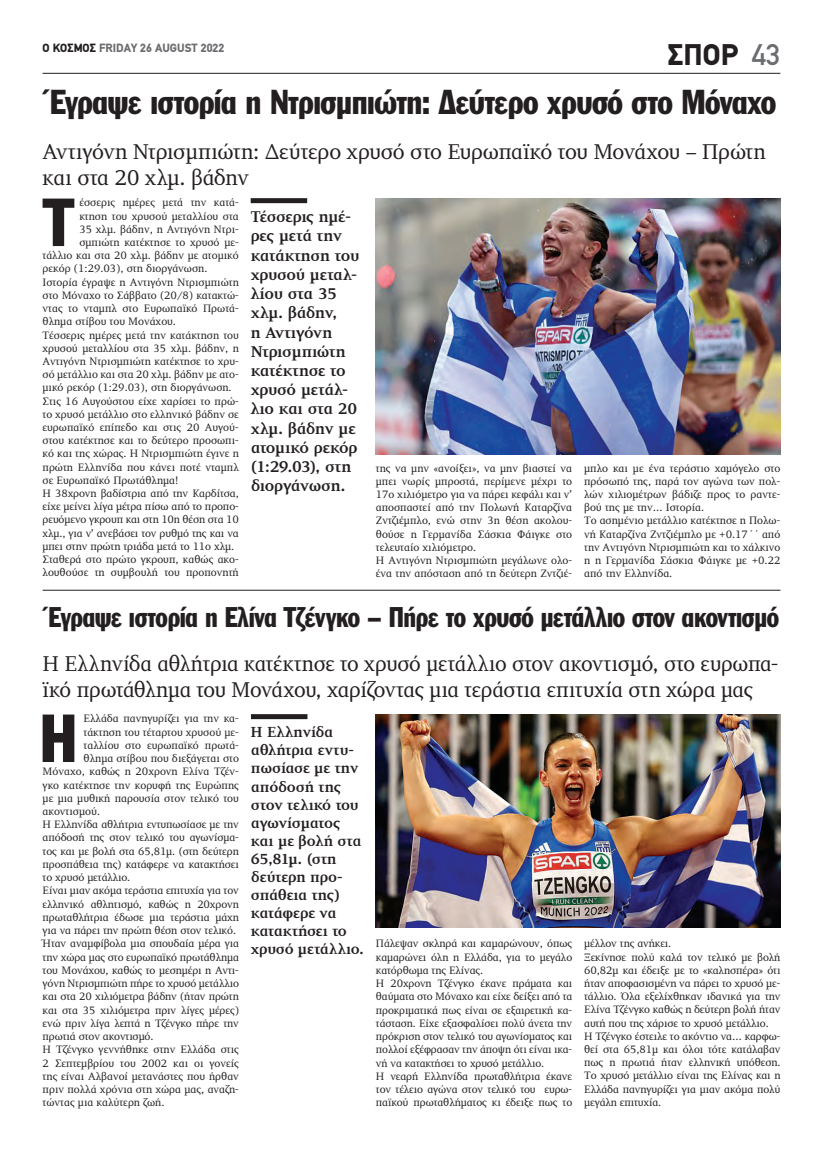
<style>
.page{position:relative;width:823px;height:1149px;background:#fff}
.page>*{position:absolute;margin:0;border:0;box-sizing:border-box;transform-origin:0 0}
.t1{font:66.6px "Franklin Gothic Greek Cond";color:#231f20}
.t2{font:34px "Franklin Gothic Greek Cond";letter-spacing:-.015em;color:#231f20}
.t3{font:900 30px "PF Din Text";color:#231f20}
.t4{font:28px "Franklin Gothic Greek Cond";letter-spacing:-.015em;color:#231f20;scale:.96 1}
.t5{font:22px/26.4px "PF Diplomat";letter-spacing:-.015em;color:#231f20}
.t6{font:700 16px/19.2px "PF Diplomat";letter-spacing:-.015em;color:#231f20}
.t7{font:700 15px/18px "PF Diplomat";letter-spacing:-.015em;color:#231f20}
.t8{font:900 12px "PF Din Text";color:#6c6d70}
.t9{font:11px/13.2px "PF Diplomat";color:#231f20}
.s1{color:#231f20}
.s2{font-weight:500;color:#6c6d70}
</style>
<div class="page">
<hr style="left:43px;top:73px;width:737px;height:1px;background:#231f20">
<div style="left:251px;top:714px;width:56px;height:5px;background:#231f20"></div>
<div style="left:250px;top:198px;width:57px;height:5px;background:#231f20"></div>
<img style="left:375px;top:198px;width:404px;height:256px">
<img style="left:375px;top:714px;width:405px;height:213px">
<hr style="left:43px;top:589px;width:737px;height:1px;background:#231f20">
<p class="t8" style="left:43px;top:40px;width:183px"><span class="s1">Ο ΚΟΣΜΟΣ</span> FRIDAY 26 AUGUST 2022</p>
<h3 class="t3" style="left:667px;top:37px;width:114px">ΣΠΟΡ <span class="s2">43</span></h3>
<h2 class="t2" style="left:43px;top:82px;width:734px">Έγραψε ιστορία η Ντρισμπιώτη: Δεύτερο χρυσό στο Μόναχο</h2>
<h3 class="t5" style="left:43px;top:139px;width:724px">Αντιγόνη Ντρισμπιώτη: Δεύτερο χρυσό στο Ευρωπαϊκό του Μονάχου – Πρώτη και στα 20 χλμ. βάδην</h3>
<h1 class="t1" style="left:43px;top:184px;width:32px">Τ</h1>
<p class="t9" style="left:79px;top:196px;width:161px">έσσερις ημέρες μετά την κατά-</p>
<p class="t9" style="left:79px;top:209px;width:161px">κτηση του χρυσού μεταλλίου στα</p>
<p class="t9" style="left:79px;top:223px;width:161px">35 χλμ. βάδην, η Αντιγόνη Ντρι-</p>
<p class="t9" style="left:79px;top:236px;width:161px">σμπιώτη κατέκτησε το χρυσό με-</p>
<p class="t9" style="left:43px;top:249px;width:198px">τάλλιο και στα 20 χλμ. βάδην με ατομικό</p>
<p class="t9" style="left:43px;top:262px;width:166px">ρεκόρ (1:29.03), στη διοργάνωση.</p>
<p class="t9" style="left:43px;top:275px;width:198px">Ιστορία έγραψε η Αντιγόνη Ντρισμπιώτη</p>
<p class="t9" style="left:43px;top:289px;width:198px">στο Μόναχο το Σάββατο (20/8) κατακτώ-</p>
<p class="t9" style="left:43px;top:302px;width:198px">ντας το νταμπλ στο Ευρωπαϊκό Πρωτά-</p>
<p class="t9" style="left:43px;top:315px;width:135px">θλημα στίβου του Μονάχου.</p>
<p class="t9" style="left:43px;top:328px;width:198px">Τέσσερις ημέρες μετά την κατάκτηση του</p>
<p class="t9" style="left:43px;top:341px;width:198px">χρυσού μεταλλίου στα 35 χλμ. βάδην, η</p>
<p class="t9" style="left:43px;top:355px;width:198px">Αντιγόνη Ντρισμπιώτη κατέκτησε το χρυ-</p>
<p class="t9" style="left:43px;top:368px;width:198px">σό μετάλλιο και στα 20 χλμ. βάδην με ατο-</p>
<p class="t9" style="left:43px;top:381px;width:190px">μικό ρεκόρ (1:29.03), στη διοργάνωση.</p>
<p class="t9" style="left:43px;top:394px;width:198px">Στις 16 Αυγούστου είχε χαρίσει το πρώ-</p>
<p class="t9" style="left:43px;top:407px;width:198px">το χρυσό μετάλλιο στο ελληνικό βάδην σε</p>
<p class="t9" style="left:43px;top:421px;width:198px">ευρωπαϊκό επίπεδο και στις 20 Αυγού-</p>
<p class="t9" style="left:43px;top:434px;width:198px">στου κατέκτησε και το δεύτερο προσωπι-</p>
<p class="t9" style="left:43px;top:447px;width:198px">κό και της χώρας. Η Ντρισμπιώτη έγινε η</p>
<p class="t9" style="left:43px;top:460px;width:198px">πρώτη Ελληνίδα που κάνει ποτέ νταμπλ</p>
<p class="t9" style="left:43px;top:473px;width:137px">σε Ευρωπαϊκό Πρωτάθλημα!</p>
<p class="t9" style="left:43px;top:487px;width:198px">Η 38χρονη βαδίστρια από την Καρδίτσα,</p>
<p class="t9" style="left:43px;top:500px;width:198px">είχε μείνει λίγα μέτρα πίσω από το προπο-</p>
<p class="t9" style="left:43px;top:513px;width:198px">ρευόμενο γκρουπ και στη 10η θέση στα 10</p>
<p class="t9" style="left:43px;top:526px;width:198px">χλμ., για ν’ ανεβάσει τον ρυθμό της και να</p>
<p class="t9" style="left:43px;top:539px;width:193px">μπει στην πρώτη τριάδα μετά το 11ο χλμ.</p>
<p class="t9" style="left:43px;top:553px;width:198px">Σταθερά στο πρώτο γκρουπ, καθώς ακο-</p>
<p class="t9" style="left:43px;top:566px;width:198px">λουθούσε τη συμβουλή του προπονητή</p>
<h3 class="t6" style="left:250px;top:207px;width:110px">Τέσσερις ημέ&shy;ρες μετά την κατάκτηση του χρυσού μεταλ&shy;λίου στα 35 χλμ. βάδην,<br>η Αντιγόνη<br>Ντρισμπιώτη κατέκτησε το χρυσό μετάλ&shy;λιο και στα 20 χλμ. βάδην με ατομικό ρεκόρ (1:29.03), στη διοργάνωση.</h3>
<p class="t9" style="left:375px;top:461px;width:198px">της να μην «ανοίξει», να μην βιαστεί να μπει νωρίς μπροστά, περίμενε μέχρι το 17ο χιλιόμετρο για να πάρει κεφάλι και ν’ αποσπαστεί από την Πολωνή Καταρζίνα Ζντζιέμπλο, ενώ στην 3η θέση ακολου&shy;θούσε η Γερμανίδα Σάσκια Φάιγκε στο τελευταίο χιλιόμετρο.<br>Η Αντιγόνη Ντρισμπιώτη μεγάλωνε ολο&shy;ένα την απόσταση από τη δεύτερη Ζντζιέ-</p>
<p class="t9" style="left:583px;top:461px;width:198px">μπλο και με ένα τεράστιο χαμόγελο στο πρόσωπό της, παρά τον αγώνα των πολ&shy;λών χιλιομέτρων βάδιζε προς το ραντε&shy;βού της με την… Ιστορία.<br>Το ασημένιο μετάλλιο κατέκτησε η Πολω&shy;νή Καταρζίνα Ζντζιέμπλο με +0.17΄΄ από την Αντιγόνη Ντρισμπιώτη και το χάλκινο η η Γερμανίδα Σάσκια Φάιγκε με +0.22 από την Ελληνίδα.</p>
<h3 class="t4" style="left:43px;top:601px;width:768px">Έγραψε ιστορία η Ελίνα Τζένγκο – Πήρε το χρυσό μετάλλιο στον ακοντισμό</h3>
<h3 class="t5" style="left:43px;top:650px;width:737px">Η Ελληνίδα αθλήτρια κατέκτησε το χρυσό μετάλλιο στον ακοντισμό, στο ευρωπα&shy;ϊκό πρωτάθλημα του Μονάχου, χαρίζοντας μια τεράστια επιτυχία στη χώρα μας</h3>
<h1 class="t1" style="left:40px;top:700px;width:39px">Η</h1>
<p class="t9" style="left:83px;top:712px;width:157px">Ελλάδα πανηγυρίζει για την κα-</p>
<p class="t9" style="left:83px;top:725px;width:157px">τάκτηση του τέταρτου χρυσού με-</p>
<p class="t9" style="left:83px;top:738px;width:157px">ταλλίου στο ευρωπαϊκό πρωτά-</p>
<p class="t9" style="left:83px;top:751px;width:157px">θλημα στίβου που διεξάγεται στο</p>
<p class="t9" style="left:43px;top:765px;width:198px">Μόναχο, καθώς η 20χρονη Ελίνα Τζέν-</p>
<p class="t9" style="left:43px;top:778px;width:198px">γκο κατέκτησε την κορυφή της Ευρώπης</p>
<p class="t9" style="left:43px;top:791px;width:198px">με μια μυθική παρουσία στον τελικό του</p>
<p class="t9" style="left:43px;top:804px;width:59px">ακοντισμού.</p>
<p class="t9" style="left:43px;top:818px;width:198px">Η Ελληνίδα αθλήτρια εντυπωσίασε με την</p>
<p class="t9" style="left:43px;top:831px;width:198px">απόδοσή της στον τελικό του αγωνίσμα-</p>
<p class="t9" style="left:43px;top:844px;width:198px">τος και με βολή στα 65,81μ. (στη δεύτερη</p>
<p class="t9" style="left:43px;top:857px;width:198px">προσπάθεια της) κατάφερε να κατακτήσει</p>
<p class="t9" style="left:43px;top:870px;width:89px">το χρυσό μετάλλιο.</p>
<p class="t9" style="left:43px;top:884px;width:198px">Είναι μιαν ακόμα τεράστια επιτυχία για τον</p>
<p class="t9" style="left:43px;top:897px;width:198px">ελληνικό αθλητισμό, καθώς η 20χρονη</p>
<p class="t9" style="left:43px;top:910px;width:198px">πρωταθλήτρια έδωσε μια τεράστια μάχη</p>
<p class="t9" style="left:43px;top:923px;width:195px">για να πάρει την πρώτη θέση στον τελικό.</p>
<p class="t9" style="left:43px;top:937px;width:198px">Ήταν αναμφίβολα μια σπουδαία μέρα για</p>
<p class="t9" style="left:43px;top:950px;width:198px">την χώρα μας στο ευρωπαϊκό πρωτάθλημα</p>
<p class="t9" style="left:43px;top:963px;width:198px">του Μονάχου, καθώς το μεσημέρι η Αντι-</p>
<p class="t9" style="left:43px;top:976px;width:198px">γόνη Ντρισμπιώτη πήρε το χρυσό μετάλλιο</p>
<p class="t9" style="left:43px;top:990px;width:198px">και στα 20 χιλιόμετρα βάδην (ήταν πρώτη</p>
<p class="t9" style="left:43px;top:1003px;width:198px">και στα 35 χιλιόμετρα πριν λίγες μέρες)</p>
<p class="t9" style="left:43px;top:1016px;width:198px">ενώ πριν λίγα λεπτά η Τζένγκο πήρε την</p>
<p class="t9" style="left:43px;top:1029px;width:112px">πρωτιά στον ακοντισμό.</p>
<p class="t9" style="left:43px;top:1043px;width:198px">Η Τζένγκο γεννήθηκε στην Ελλάδα στις</p>
<p class="t9" style="left:43px;top:1056px;width:198px">2 Σεπτεμβρίου του 2002 και οι γονείς</p>
<p class="t9" style="left:43px;top:1069px;width:198px">της είναι Αλβανοί μετανάστες που ήρθαν</p>
<p class="t9" style="left:43px;top:1082px;width:198px">πριν πολλά χρόνια στη χώρα μας, αναζη-</p>
<p class="t9" style="left:43px;top:1095px;width:123px">τώντας μια καλύτερη ζωή.</p>
<h3 class="t7" style="left:251px;top:723px;width:114px">Η Ελληνίδα αθλήτρια εντυ&shy;πωσίασε με την απόδοσή της στον τελικό του αγωνίσματος και με βολή στα<br>65,81μ. (στη δεύτερη προ&shy;σπάθεια της) κατάφερε να κατακτήσει το χρυσό μετάλλιο.</h3>
<p class="t9" style="left:376px;top:937px;width:198px">Πάλεψαν σκληρά και καμαρώνουν, όπως καμαρώνει όλη η Ελλάδα, για το μεγάλο κατόρθωμα της Ελίνας.<br>Η 20χρονη Τζένγκο έκανε πράματα και θαύματα στο Μόναχο και είχε δείξει από τα προκριματικά πως είναι σε εξαιρετική κα&shy;τάσταση. Είχε εξασφαλίσει πολύ άνετα την πρόκριση στον τελικό του αγωνίσματος και πολλοί εξέφρασαν την άποψη ότι είναι ικα&shy;νή να κατακτήσει το χρυσό μετάλλιο.<br>Η νεαρή Ελληνίδα πρωταθλήτρια έκανε τον τέλειο αγώνα στον τελικό του ευρω&shy;παϊκού πρωταθλήματος κι έδειξε πως το</p>
<p class="t9" style="left:584px;top:937px;width:198px">μέλλον της ανήκει.<br>Ξεκίνησε πολύ καλά τον τελικό με βολή 60,82μ και έδειξε με το «καλησπέρα» ότι ήταν αποφασισμένη να πάρει το χρυσό με&shy;τάλλιο. Όλα εξελίχθηκαν ιδανικά για την Ελίνα Τζένγκο καθώς η δεύτερη βολή ήταν αυτή που της χάρισε το χρυσό μετάλλιο.<br>Η Τζένγκο έστειλε το ακόντιο να… καρφω&shy;θεί στα 65,81μ και όλοι τότε κατάλαβαν πως η πρωτιά ήταν ελληνική υπόθεση.<br>Το χρυσό μετάλλιο είναι της Ελίνας και η Ελλάδα πανηγυρίζει για μιαν ακόμα πολύ μεγάλη επιτυχία.</p>
</div>
